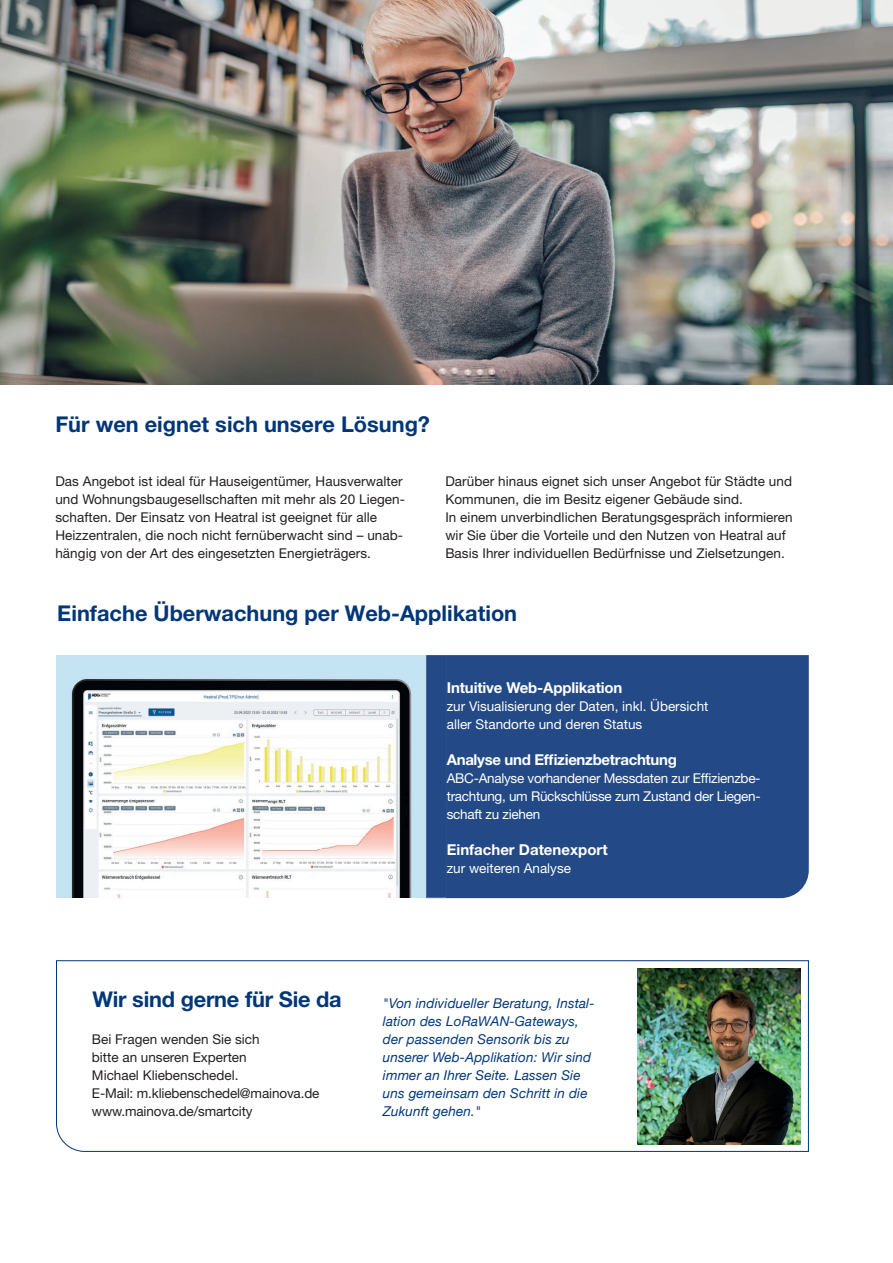
<style>
.page{position:relative;width:893px;height:1263px;background:#fff}
.page>*{position:absolute;margin:0;border:0;box-sizing:border-box;transform-origin:0 0}
.t1{font:700 21.75px "Helvetica Neue LT Pro";color:#013778}
.t2{font:700 15px "Helvetica Neue LT Pro";letter-spacing:-.01em;color:#fff}
.t3{font:13.5px/18px "Helvetica Neue LT Pro";letter-spacing:.005em;color:#231f20}
.t4{font:13.5px/18px "Helvetica Neue LT Pro";color:#fff}
.t5{font:italic 13.5px/18px "Helvetica Neue";letter-spacing:.01em;color:#013778}
</style>
<div class="page">
<img style="left:0;top:0;width:893px;height:385px">
<img style="left:56px;top:655px;width:370px;height:243px">
<svg style="left:56px;top:960px;width:753px;height:192px"></svg>
<div style="left:427px;top:655px;width:382px;height:243px;background:#234a86"></div>
<img style="left:426px;top:655px;width:1px;height:243px">
<h1 class="t1" style="left:55px;top:410px;width:376px">Für wen eignet sich unsere Lösung?</h1>
<p class="t3" style="left:55px;top:472px;width:351px">Das Angebot ist ideal für Hauseigentümer, Hausverwalter und Wohnungsbaugesellschaften mit mehr als 20 Liegen&shy;schaften. Der Einsatz von Heatral ist geeignet für alle Heizzentralen, die noch nicht fernüberwacht sind – unab&shy;hängig von der Art des eingesetzten Energieträgers.</p>
<p class="t3" style="left:445px;top:472px;width:349px">Darüber hinaus eignet sich unser Angebot für Städte und Kommunen, die im Besitz eigener Gebäude sind.<br>In einem unverbindlichen Beratungsgespräch informieren wir Sie über die Vorteile und den Nutzen von Heatral auf Basis Ihrer individuellen Bedürfnisse und Zielsetzungen.</p>
<h1 class="t1" style="left:57px;top:599px;width:461px">Einfache Überwachung per Web-Applikation</h1>
<p class="t2" style="left:447px;top:678px;width:177px">Intuitive Web-Applikation</p>
<p class="t4" style="left:447px;top:697px;width:263px">zur Visualisierung der Daten, inkl. Übersicht aller Standorte und deren Status</p>
<p class="t2" style="left:447px;top:750px;width:232px">Analyse und Effizienzbetrachtung</p>
<p class="t4" style="left:447px;top:769px;width:315px;text-align:justify">ABC-Analyse vorhandener Messdaten zur Effizienzbe&shy;trachtung, um Rückschlüsse zum Zustand der Liegen&shy;schaft zu ziehen</p>
<p class="t2" style="left:447px;top:840px;width:162px">Einfacher Datenexport</p>
<p class="t4" style="left:447px;top:859px;width:126px">zur weiteren Analyse</p>
<h1 class="t1" style="left:92px;top:986px;width:251px">Wir sind gerne für Sie da</h1>
<p class="t3" style="left:92px;top:1030px;width:229px">Bei Fragen wenden Sie sich<br>bitte an unseren Experten<br>Michael Kliebenschedel.<br>E-Mail: m.kliebenschedel@mainova.de www.mainova.de/smartcity</p>
<p class="t5" style="left:383px;top:995px;width:213px">"Von individueller Beratung, Instal&shy;lation des LoRaWAN-Gateways, der passenden Sensorik bis zu unserer Web-Applikation: Wir sind immer an Ihrer Seite. Lassen Sie uns gemeinsam den Schritt in die<br>Zukunft gehen."</p>
</div>
